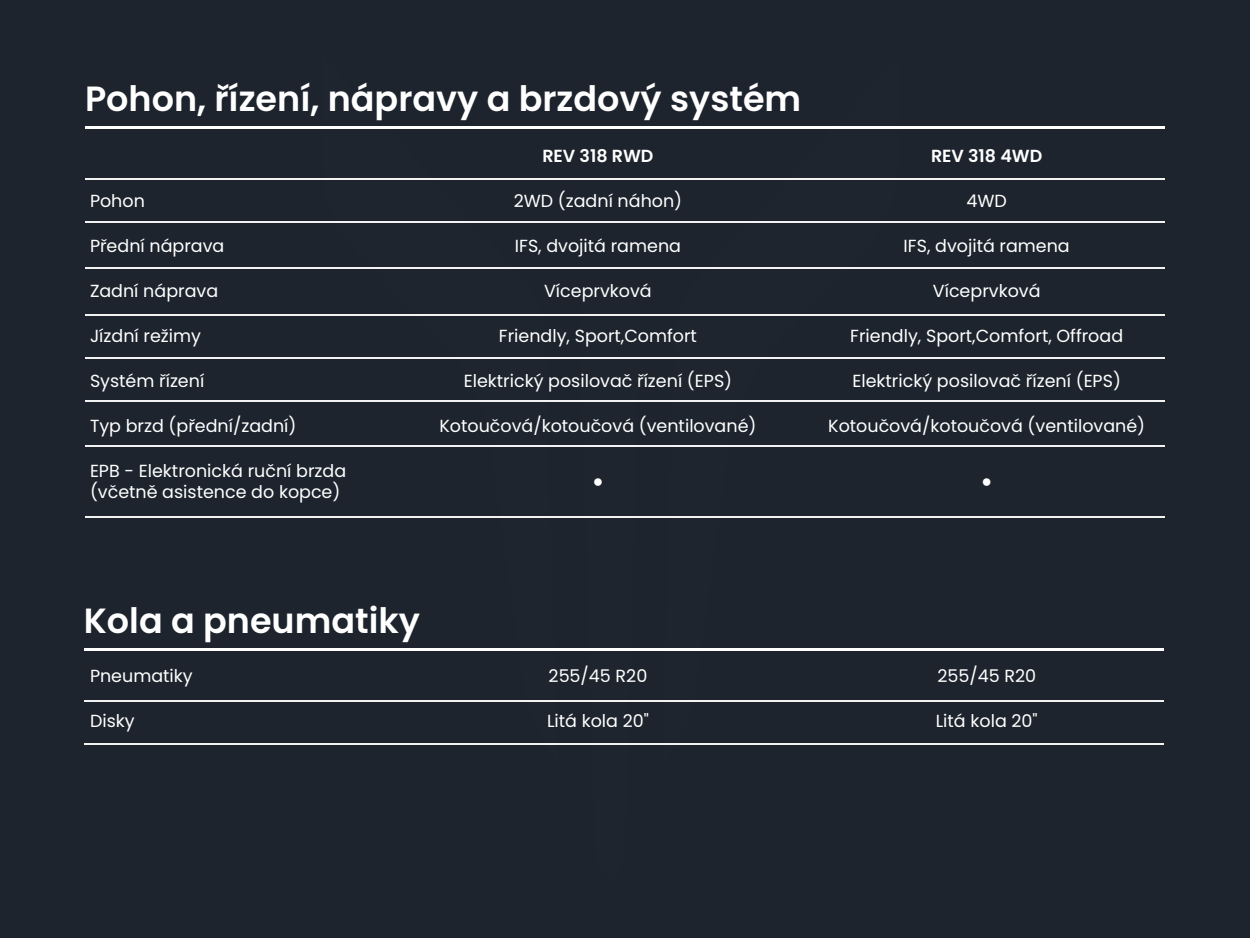
<style>
.page{position:relative;width:1250px;height:938px;background:#1d242d}
.page>*{position:absolute;margin:0;border:0;box-sizing:border-box;transform-origin:0 0}
.t1{font:600 35px "Poppins";color:#fff}
.t2{font:17.5px/21px "Poppins";color:#fff}
.t3{font:600 17.5px "Poppins";color:#fff}
.t4{font:17.5px "Arial";color:#fff}
</style>
<div class="page">
<svg style="left:662px;top:178px;width:237px;height:567px"></svg>
<svg style="left:321px;top:178px;width:236px;height:567px"></svg>
<svg style="left:579px;top:315px;width:61px;height:430px"></svg>
<hr style="left:85px;top:126px;width:1080px;height:3px;background:#fff">
<hr style="left:85px;top:179px;width:1080px;height:1px;background:#f2f2f2">
<hr style="left:85px;top:221px;width:1080px;height:1px;background:#f2f2f2">
<hr style="left:85px;top:267px;width:1080px;height:2px;background:#f2f2f2">
<hr style="left:85px;top:314px;width:1080px;height:1px;background:#f2f2f2">
<hr style="left:84px;top:648px;width:1080px;height:2px;background:#fff">
<hr style="left:84px;top:700px;width:1080px;height:1px;background:#f2f2f2">
<hr style="left:84px;top:742px;width:1080px;height:2px;background:#f2f2f2">
<hr style="left:85px;top:357px;width:1080px;height:2px;background:#f2f2f2">
<hr style="left:85px;top:400px;width:1080px;height:1px;background:#f2f2f2">
<hr style="left:85px;top:445px;width:1080px;height:1px;background:#f2f2f2">
<hr style="left:85px;top:516px;width:1080px;height:2px;background:#f2f2f2">
<h1 class="t1" style="left:85px;top:79px;width:718px">Pohon, řízení, nápravy a brzdový systém</h1>
<p class="t2" style="left:90px;top:190px;width:56px">Pohon</p>
<p class="t2" style="left:90px;top:235px;width:136px">Přední náprava</p>
<p class="t2" style="left:90px;top:280px;width:130px">Zadní náprava</p>
<p class="t2" style="left:90px;top:325px;width:113px">Jízdní režimy</p>
<p class="t2" style="left:90px;top:370px;width:116px">Systém řízení</p>
<p class="t2" style="left:90px;top:415px;width:208px">Typ brzd (přední/zadní)</p>
<p class="t2" style="left:90px;top:460px;width:258px">EPB - Elektronická ruční brzda (včetně asistence do kopce)</p>
<p class="t3" style="left:542px;top:145px;width:113px">REV 318 RWD</p>
<p class="t2" style="left:514px;top:190px;width:170px">2WD (zadní náhon)</p>
<p class="t2" style="left:515px;top:235px;width:168px">IFS, dvojitá ramena</p>
<p class="t2" style="left:544px;top:280px;width:109px">Víceprvková</p>
<p class="t2" style="left:499px;top:325px;width:200px">Friendly, Sport,Comfort</p>
<p class="t2" style="left:464px;top:370px;width:270px">Elektrický posilovač řízení (EPS)</p>
<p class="t2" style="left:439px;top:415px;width:319px">Kotoučová/kotoučová (ventilované)</p>
<p class="t4" style="left:593px;top:468px;width:12px">●</p>
<p class="t3" style="left:931px;top:145px;width:113px">REV 318 4WD</p>
<p class="t2" style="left:966px;top:190px;width:42px">4WD</p>
<p class="t2" style="left:904px;top:235px;width:168px">IFS, dvojitá ramena</p>
<p class="t2" style="left:933px;top:280px;width:109px">Víceprvková</p>
<p class="t2" style="left:850px;top:325px;width:274px">Friendly, Sport,Comfort, Offroad</p>
<p class="t2" style="left:852px;top:370px;width:270px">Elektrický posilovač řízení (EPS)</p>
<p class="t2" style="left:828px;top:415px;width:319px">Kotoučová/kotoučová (ventilované)</p>
<p class="t4" style="left:981px;top:468px;width:12px">●</p>
<h1 class="t1" style="left:84px;top:600px;width:338px">Kola a pneumatiky</h1>
<p class="t2" style="left:90px;top:665px;width:104px">Pneumatiky</p>
<p class="t2" style="left:90px;top:710px;width:46px">Disky</p>
<p class="t2" style="left:549px;top:665px;width:100px">255/45 R20</p>
<p class="t2" style="left:547px;top:710px;width:103px">Litá kola 20"</p>
<p class="t2" style="left:937px;top:665px;width:100px">255/45 R20</p>
<p class="t2" style="left:936px;top:710px;width:103px">Litá kola 20"</p>
</div>
